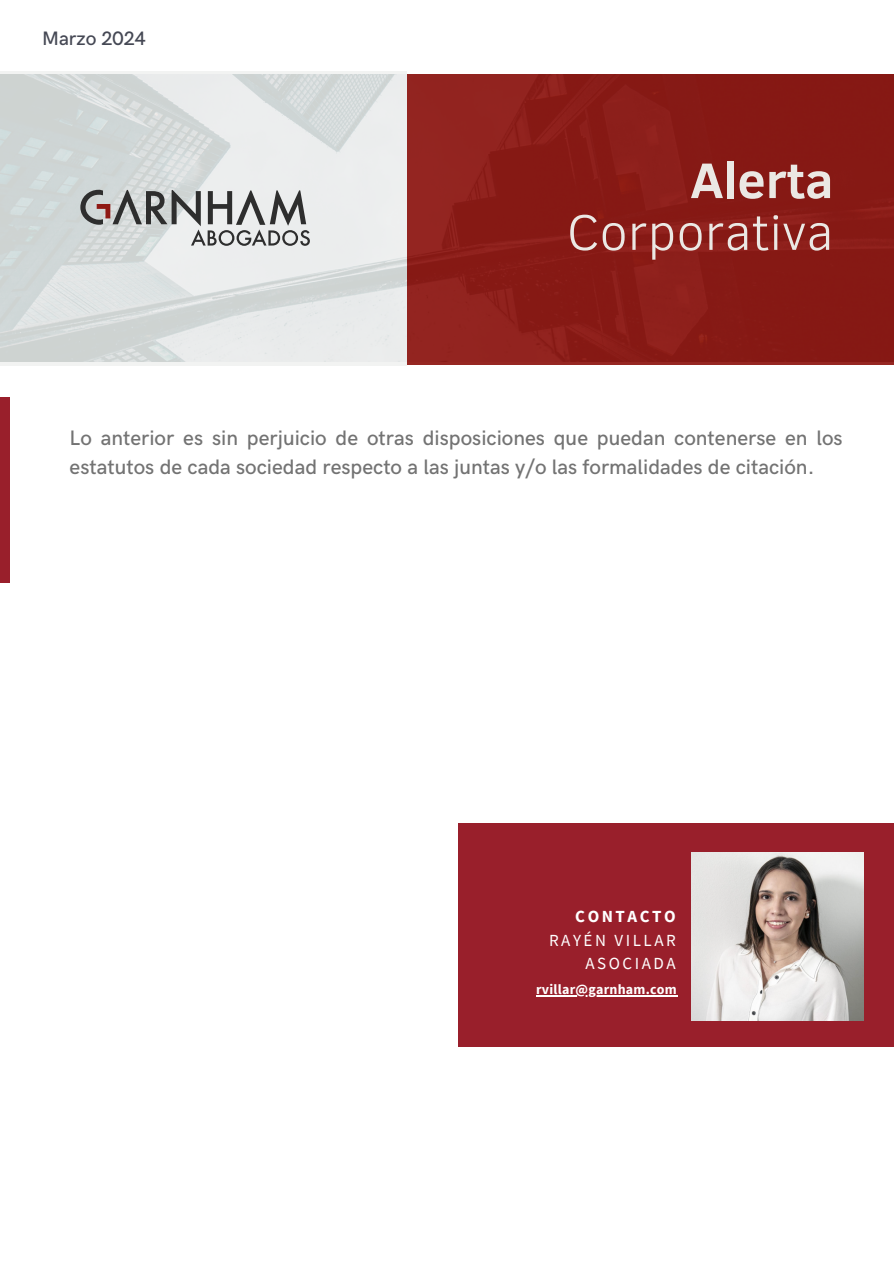
<style>
.page{position:relative;width:894px;height:1264px;background:#fff}
.page>*{position:absolute;margin:0;border:0;box-sizing:border-box;transform-origin:0 0}
.t1{font:300 51px/51.8px "Clear Sans";color:#ebe8e4;text-align:right}
.t2{font:500 21px/29.2px "HK Grotesk";color:#737373}
.t3{font:500 19.5px "HK Grotesk";color:#454854}
.t4{font:16.95px/23.7px "Source Sans Pro";letter-spacing:.15em;color:#fff;text-align:right}
.t5{font:700 13.95px "Source Sans Pro";letter-spacing:.02em;color:#fff}
.s1{font-weight:700}
</style>
<div class="page">
<div style="left:407px;top:74px;width:486px;height:291px;background:linear-gradient(to right,#8f211c,#851713)"></div>
<svg style="left:0;top:71px;width:407px;height:294px;background:#dde1e1"></svg>
<div style="left:0;top:397px;width:10px;height:185px;background:#991f2b"></div>
<div style="left:458px;top:822px;width:435px;height:224px;background:#991f2b"></div>
<svg style="left:80px;top:190px;width:230px;height:56px;background:#b2b3b3"></svg>
<img style="left:691px;top:852px;width:172px;height:168px">
<hr style="left:536px;top:995px;width:141px;height:1px;background:#fff">
<h2 class="t3" style="left:42px;top:28px;width:105px">Marzo 2024</h2>
<p class="t1" style="left:566px;top:152px;width:268px"><span class="s1">Alerta<br></span>Corporativa</p>
<h3 class="t2" style="left:70px;top:424px;width:774px">Lo anterior es sin perjuicio de otras disposiciones que puedan contenerse en los estatutos de cada sociedad respecto a las juntas y/o las formalidades de citación.</h3>
<h1 class="t4" style="left:549px;top:904px;width:128px"><span class="s1">CONTACTO<br></span>RAYÉN VILLAR<br>ASOCIADA</h1>
<p class="t5" style="left:536px;top:980px;width:142px">rvillar@garnham.com</p>
</div>
